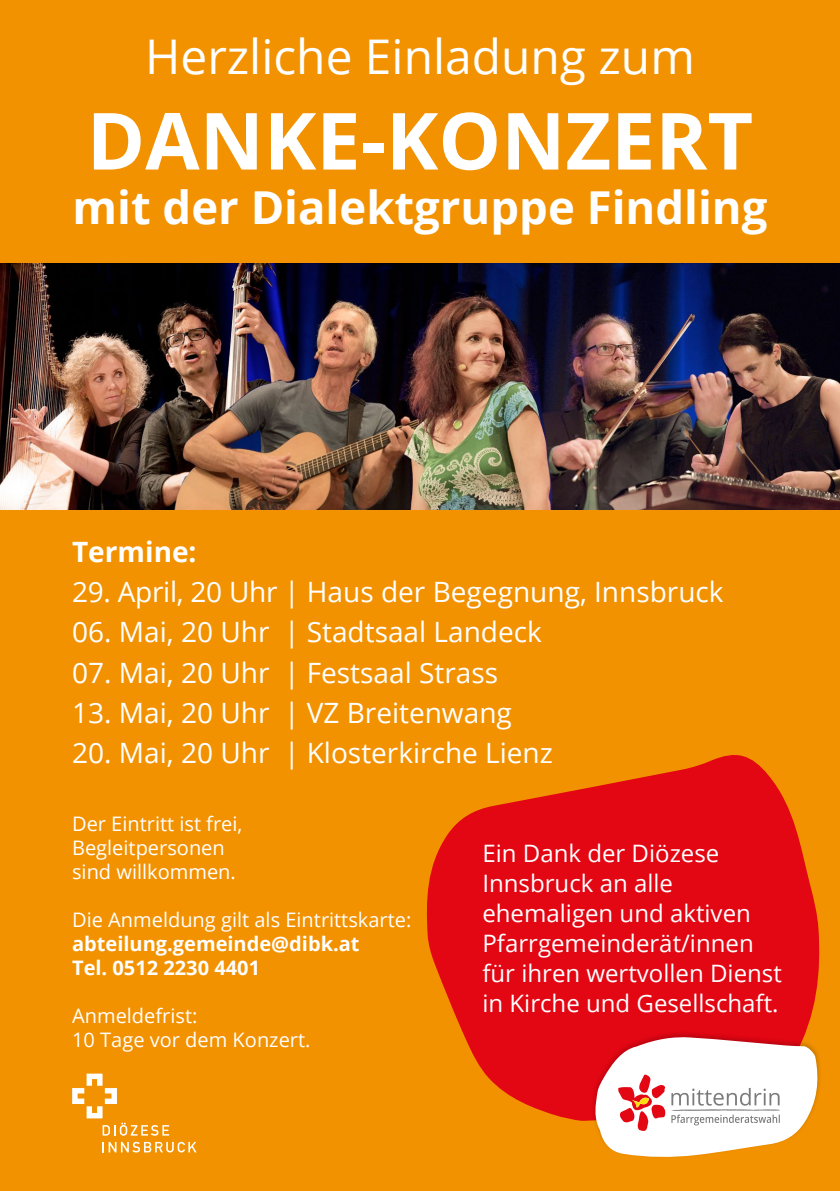
<style>
.page{position:relative;width:840px;height:1191px;background:#fff}
.page>*{position:absolute;margin:0;border:0;box-sizing:border-box;transform-origin:0 0}
.t1{font:700 78.8px "Open Sans";color:#fff}
.t2{font:47.8px "Open Sans";color:#fff}
.t3{font:700 45.4px "Open Sans";color:#fff}
.t4{font:28px "Open Sans";color:#fff}
.t5{font:700 28px "Open Sans";color:#fff}
.t6{font:24px/30px "Open Sans";color:#fff}
.t7{font:20px/24px "Open Sans";color:#fff}
.t8{font:700 20px/24px "Open Sans";color:#fff}
</style>
<div class="page">
<div style="left:0;top:0;width:839px;height:1191px;background:#f39200"></div>
<img style="left:0;top:263px;width:839px;height:246px">
<svg style="left:426px;top:755px;width:394px;height:366px;fill:#e30613"></svg>
<div style="left:590px;top:1030px;width:231px;height:129px;background:#000;opacity:.2"></div>
<svg style="left:593px;top:1036px;width:226px;height:121px;background:#f4d0c2"></svg>
<svg style="left:102px;top:1141px;width:94px;height:11px"></svg>
<svg style="left:72px;top:1073px;width:97px;height:62px"></svg>
<h2 class="t2" style="left:145px;top:24px;width:550px">Herzliche Einladung zum</h2>
<h1 class="t1" style="left:87px;top:85px;width:667px">DANKE-KONZERT</h1>
<h3 class="t3" style="left:72px;top:175px;width:696px">mit der Dialektgruppe Findling</h3>
<p class="t5" style="left:72px;top:532px;width:126px">Termine:</p>
<p class="t4" style="left:72px;top:573px;width:652px">29. April, 20 Uhr | Haus der Begegnung, Innsbruck</p>
<p class="t4" style="left:72px;top:613px;width:471px">06. Mai, 20 Uhr | Stadtsaal Landeck</p>
<p class="t4" style="left:72px;top:653px;width:427px">07. Mai, 20 Uhr | Festsaal Strass</p>
<p class="t4" style="left:72px;top:693px;width:441px">13. Mai, 20 Uhr | VZ Breitenwang</p>
<p class="t4" style="left:72px;top:733px;width:482px">20. Mai, 20 Uhr | Klosterkirche Lienz</p>
<p class="t7" style="left:72px;top:811px;width:172px">Der Eintritt ist frei,<br>Begleitpersonen sind willkommen.</p>
<p class="t7" style="left:72px;top:907px;width:340px">Die Anmeldung gilt als Eintrittskarte:</p>
<p class="t8" style="left:72px;top:931px;width:289px">abteilung.gemeinde@dibk.at<br>Tel. 0512 2230 4401</p>
<p class="t7" style="left:72px;top:1003px;width:240px">Anmeldefrist:<br>10 Tage vor dem Konzert.</p>
<p class="t6" style="left:482px;top:838px;width:301px">Ein Dank der Diözese<br>Innsbruck an alle ehemaligen und aktiven<br>Pfarrgemeinderät/innen für ihren wertvollen Dienst in Kirche und Gesellschaft.</p>
</div>
